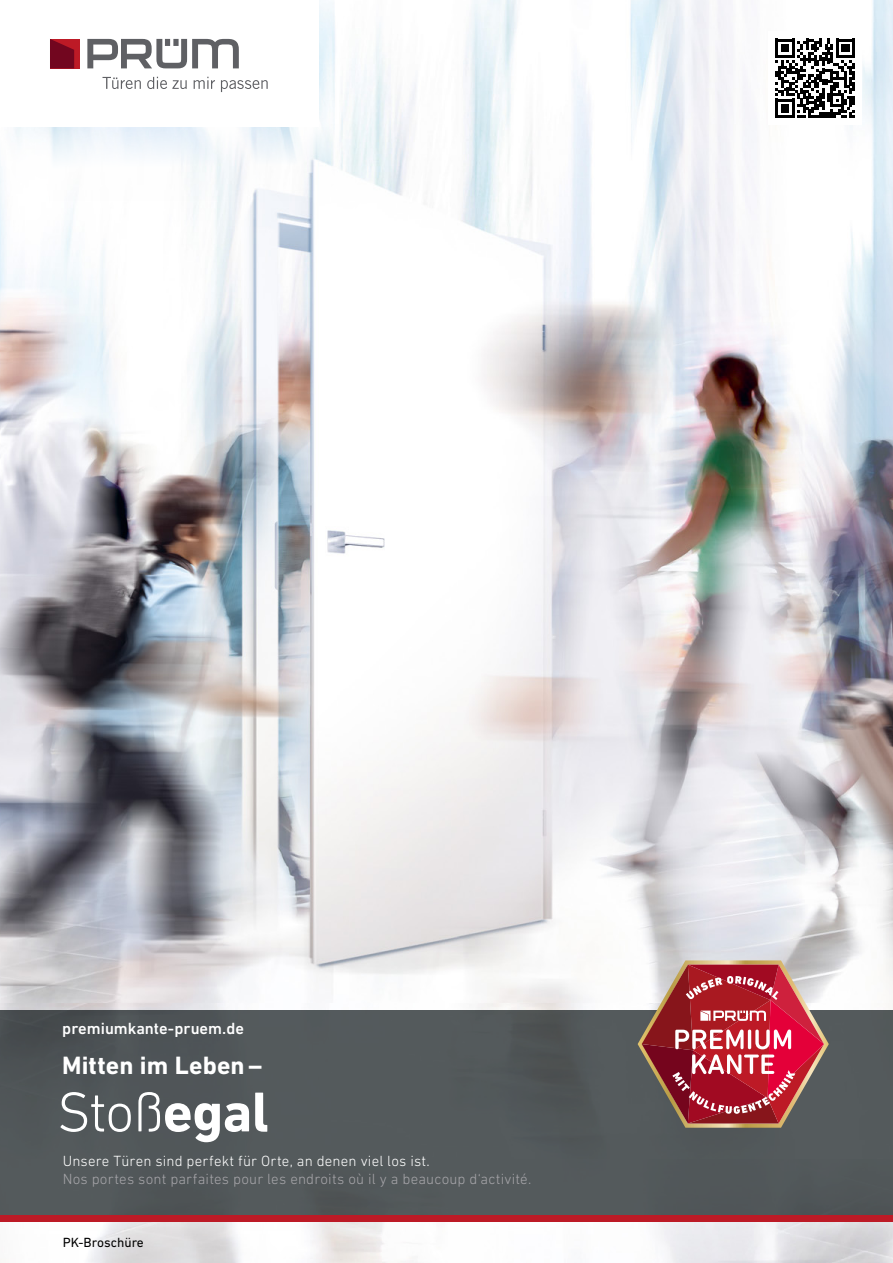
<style>
.page{position:relative;width:893px;height:1263px;background:#fff}
.page>*{position:absolute;margin:0;border:0;box-sizing:border-box;transform-origin:0 0}
.t1{font:300 57px "DIN Next LT Pro";color:#fff}
.t2{font:700 25.5px "DIN Next LT Pro";letter-spacing:.005em;color:#fff}
.t3{font:500 16.5px "DIN Next LT Pro";color:#fff}
.t4{font:300 15px "DIN Next LT Pro";letter-spacing:.015em;color:#a6a5a9}
.t5{font:300 15px "DIN Next LT Pro";letter-spacing:.01em;color:#fff}
.t6{font:13.5px "DIN Next LT Pro";color:#000}
.s1{font-weight:700}
</style>
<div class="page">
<img style="left:0;top:0;width:893px;height:1003px">
<img style="left:0;top:0;width:339px;height:201px">
<div style="left:0;top:0;width:319px;height:126px;background:#fff"></div>
<svg style="left:87px;top:39px;width:152px;height:29px"></svg>
<svg style="left:74px;top:39px;width:5px;height:29px"></svg>
<svg style="left:50px;top:39px;width:24px;height:29px"></svg>
<svg style="left:103px;top:77px;width:165px;height:15px"></svg>
<div style="left:0;top:1010px;width:893px;height:205px;background:#53595b"></div>
<svg style="left:638px;top:960px;width:191px;height:168px"></svg>
<div style="left:0;top:1215px;width:893px;height:7px;background:#bd1a26"></div>
<div style="left:768px;top:32px;width:94px;height:93px;background:#fff"></div>
<svg style="left:776px;top:39px;width:79px;height:79px"></svg>
<p class="t3" style="left:62px;top:1019px;width:183px">premiumkante-pruem.de</p>
<h2 class="t2" style="left:62px;top:1051px;width:201px">Mitten im Leben –</h2>
<h1 class="t1" style="left:57px;top:1079px;width:214px">Stoß<span class="s1">egal</span></h1>
<p class="t5" style="left:63px;top:1152px;width:368px">Unsere Türen sind perfekt für Orte, an denen viel los ist.</p>
<p class="t4" style="left:63px;top:1170px;width:470px">Nos portes sont parfaites pour les endroits où il y a beaucoup d‘activité.</p>
<p class="t6" style="left:63px;top:1235px;width:83px">PK-Broschüre</p>
</div>
